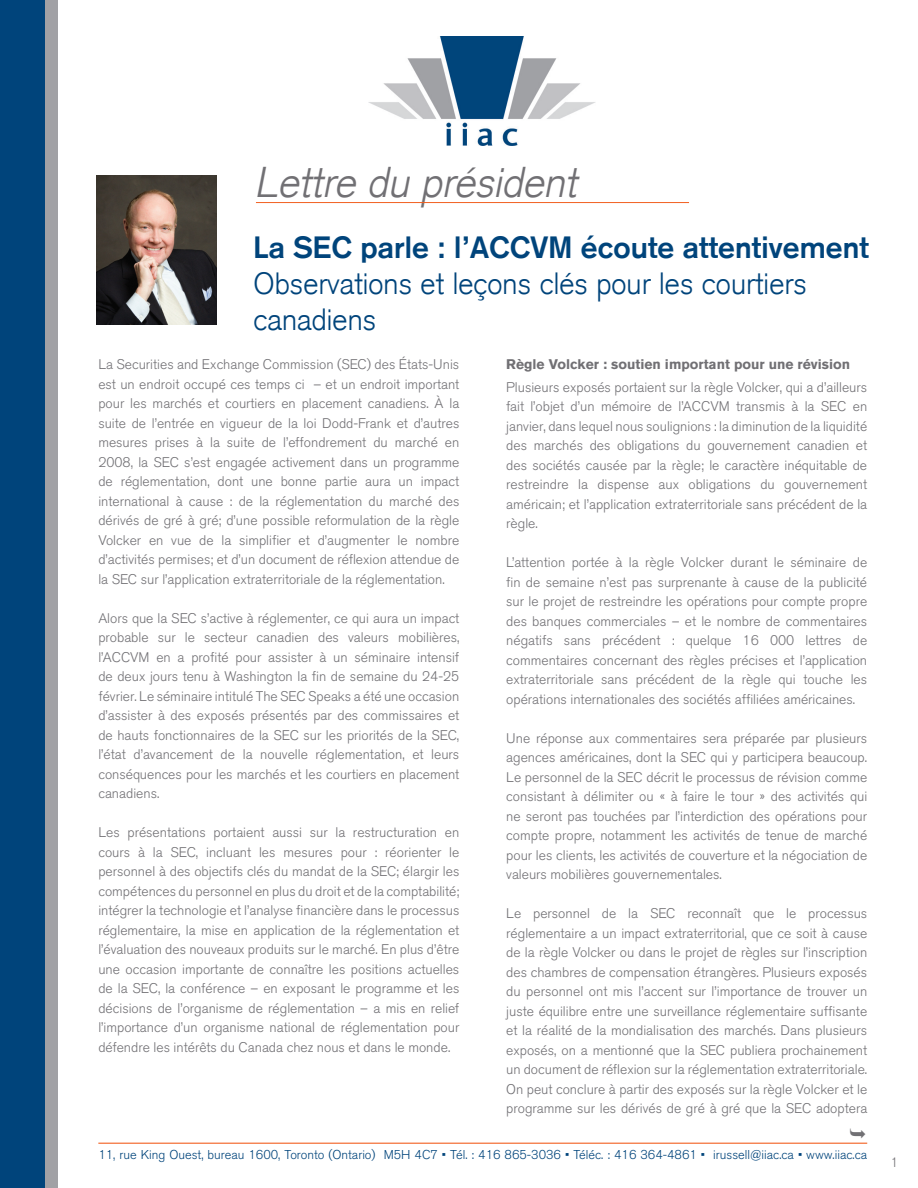
<style>
.page{position:relative;width:918px;height:1188px;background:#fff}
.page>*{position:absolute;margin:0;border:0;box-sizing:border-box;transform-origin:0 0}
.t1{font:italic 300 42px "Akzidenz Grotesk CE";color:#717074}
.t2{font:300 30px/36px "Akzidenz Grotesk CE";letter-spacing:.005em;color:#00447b}
.t3{font:700 30px "Akzidenz Grotesk CE";letter-spacing:.005em;color:#00447b}
.t4{font:300 13.8px/19.5px "Akzidenz Grotesk BQ";color:#717074;text-align:justify}
.t5{font:700 13.8px "Akzidenz Grotesk BQ";color:#717074}
.t6{font:300 13.5px "Akzidenz Grotesk BQ";color:#717074}
.t7{font:300 12.75px "Akzidenz Grotesk BQ";color:#00447b}
</style>
<div class="page">
<img style="left:97px;top:175px;width:120px;height:149px">
<div style="left:0;top:0;width:46px;height:1188px;background:#00447b"></div>
<div style="left:45px;top:0;width:13px;height:1188px;background:#a1a1a5"></div>
<hr style="left:256px;top:202px;width:433px;height:1px;background:#f26021">
<hr style="left:98px;top:1143px;width:769px;height:1px;background:#f26021">
<img style="left:369px;top:37px;width:227px;height:109px">
<p class="t1" style="left:254px;top:155px;width:334px">Lettre du président</p>
<p class="t3" style="left:254px;top:229px;width:617px">La SEC parle : l’ACCVM écoute attentivement</p>
<p class="t2" style="left:254px;top:265px;width:555px">Observations et leçons clés pour les courtiers canadiens</p>
<p class="t5" style="left:506px;top:357px;width:345px">Règle Volcker : soutien important pour une révision</p>
<p class="t4" style="left:506px;top:378px;width:363px">Plusieurs exposés portaient sur la règle Volcker, qui a d’ailleurs fait l’objet d’un mémoire de l’ACCVM transmis à la SEC en janvier, dans lequel nous soulignions : la diminution de la liquidité des marchés des obligations du gouvernement canadien et des sociétés causée par la règle; le caractère inéquitable de restreindre la dispense aux obligations du gouvernement américain; et l’application extraterritoriale sans précédent de la règle.</p>
<p class="t4" style="left:506px;top:553px;width:363px">L’attention portée à la règle Volcker durant le séminaire de fin de semaine n’est pas surprenante à cause de la publicité sur le projet de restreindre les opérations pour compte propre des banques commerciales – et le nombre de commentaires négatifs sans précédent : quelque 16 000 lettres de commentaires concernant des règles précises et l’application extraterritoriale sans précédent de la règle qui touche les opérations internationales des sociétés affiliées américaines.</p>
<p class="t4" style="left:506px;top:729px;width:363px">Une réponse aux commentaires sera préparée par plusieurs agences américaines, dont la SEC qui y participera beaucoup.<br>Le personnel de la SEC décrit le processus de révision comme consistant à délimiter ou « à faire le tour » des activités qui ne seront pas touchées par l’interdiction des opérations pour compte propre, notamment les activités de tenue de marché pour les clients, les activités de couverture et la négociation de valeurs mobilières gouvernementales.</p>
<p class="t4" style="left:506px;top:904px;width:363px">Le personnel de la SEC reconnaît que le processus réglementaire a un impact extraterritorial, que ce soit à cause de la règle Volcker ou dans le projet de règles sur l’inscription des chambres de compensation étrangères. Plusieurs exposés du personnel ont mis l’accent sur l’importance de trouver un juste équilibre entre une surveillance réglementaire suffisante et la réalité de la mondialisation des marchés. Dans plusieurs exposés, on a mentionné que la SEC publiera prochainement un document de réflexion sur la réglementation extraterritoriale.<br>On peut conclure à partir des exposés sur la règle Volcker et le programme sur les dérivés de gré à gré que la SEC adoptera</p>
<p class="t7" style="left:98px;top:1148px;width:770px">11, rue King Ouest, bureau 1600, Toronto (Ontario) M5H 4C7 • Tél. : 416 865-3036 • Téléc. : 416 364-4861 • irussell@iiac.ca • www.iiac.ca</p>
<p class="t4" style="left:98px;top:355px;width:363px">La Securities and Exchange Commission (SEC) des États-Unis est un endroit occupé ces temps ci – et un endroit important pour les marchés et courtiers en placement canadiens. À la suite de l’entrée en vigueur de la loi Dodd-Frank et d’autres mesures prises à la suite de l’effondrement du marché en 2008, la SEC s’est engagée activement dans un programme de réglementation, dont une bonne partie aura un impact international à cause : de la réglementation du marché des dérivés de gré à gré; d’une possible reformulation de la règle Volcker en vue de la simplifier et d’augmenter le nombre d’activités permises; et d’un document de réflexion attendue de la SEC sur l’application extraterritoriale de la réglementation.</p>
<p class="t4" style="left:98px;top:609px;width:363px">Alors que la SEC s’active à réglementer, ce qui aura un impact probable sur le secteur canadien des valeurs mobilières, l’ACCVM en a profité pour assister à un séminaire intensif de deux jours tenu à Washington la fin de semaine du 24-25 février. Le séminaire intitulé The SEC Speaks a été une occasion d’assister à des exposés présentés par des commissaires et de hauts fonctionnaires de la SEC sur les priorités de la SEC, l’état d’avancement de la nouvelle réglementation, et leurs conséquences pour les marchés et les courtiers en placement canadiens.</p>
<p class="t4" style="left:98px;top:823px;width:363px">Les présentations portaient aussi sur la restructuration en cours à la SEC, incluant les mesures pour : réorienter le personnel à des objectifs clés du mandat de la SEC; élargir les compétences du personnel en plus du droit et de la comptabilité; intégrer la technologie et l’analyse financière dans le processus réglementaire, la mise en application de la réglementation et l’évaluation des nouveaux produits sur le marché. En plus d’être une occasion importante de connaître les positions actuelles de la SEC, la conférence – en exposant le programme et les décisions de l’organisme de réglementation – a mis en relief l’importance d’un organisme national de réglementation pour défendre les intérêts du Canada chez nous et dans le monde.</p>
<p class="t6" style="left:891px;top:1155px;width:9px">1</p>
</div>
